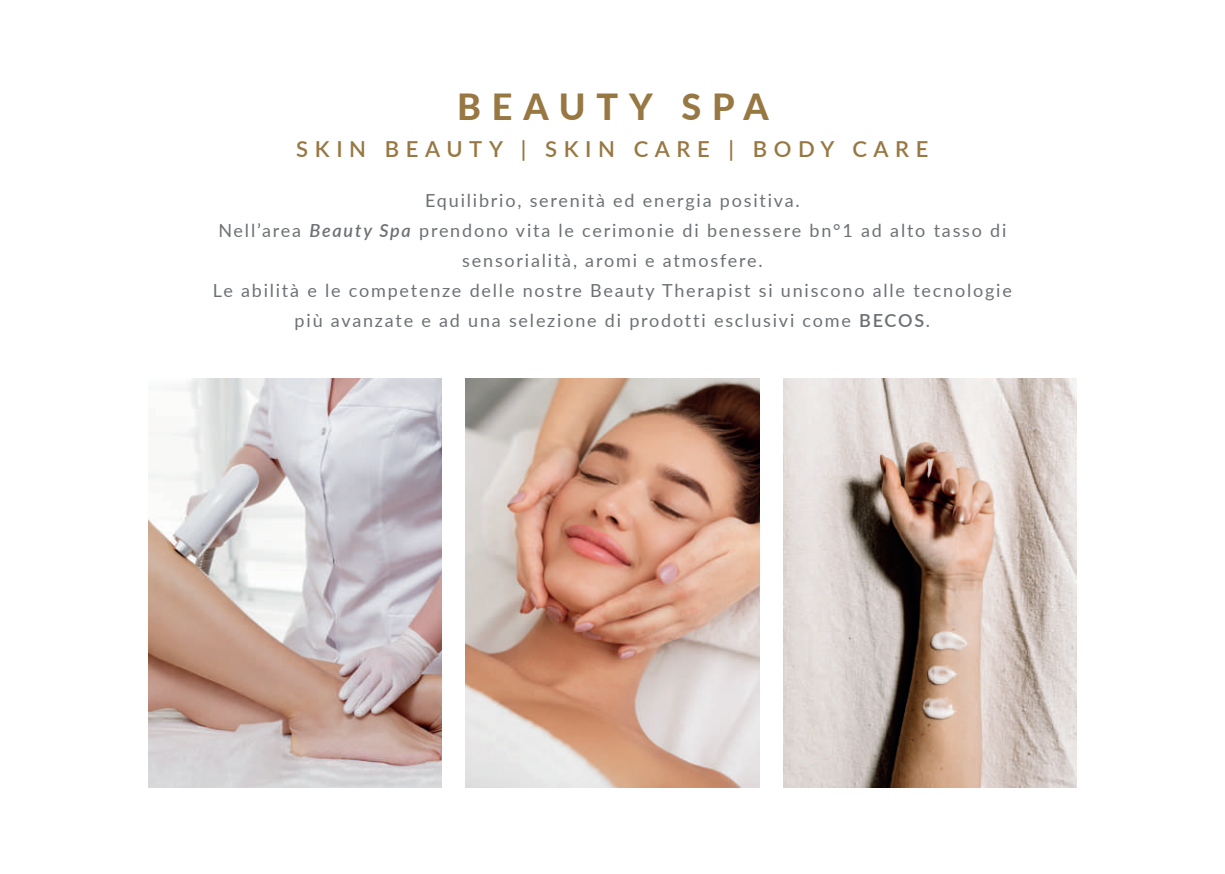
<style>
.page{position:relative;width:1225px;height:874px;background:#fff}
.page>*{position:absolute;margin:0;border:0;box-sizing:border-box;transform-origin:0 0}
.t1{font:800 36px "Lato";letter-spacing:.3em;color:#977742}
.t2{font:600 22px "Lato";letter-spacing:.3em;color:#977742}
.t3{font:18px/30px "Lato";letter-spacing:.1em;color:#6d7175;text-align:center}
.s1{font-weight:600;font-style:italic}
.s2{font-weight:600}
</style>
<div class="page">
<img style="left:783px;top:378px;width:293px;height:409px">
<img style="left:466px;top:378px;width:293px;height:409px">
<img style="left:148px;top:378px;width:293px;height:409px">
<h1 class="t1" style="left:457px;top:80px;width:313px">BEAUTY SPA</h1>
<p class="t2" style="left:296px;top:133px;width:633px">SKIN BEAUTY | SKIN CARE | BODY CARE</p>
<p class="t3" style="left:213px;top:184px;width:800px">Equilibrio, serenità ed energia positiva.<br>Nell’area <span class="s1">Beauty Spa</span> prendono vita le cerimonie di benessere bn°1 ad alto tasso di sensorialità, aromi e atmosfere.<br>Le abilità e le competenze delle nostre Beauty Therapist si uniscono alle tecnologie più avanzate e ad una selezione di prodotti esclusivi come <span class="s2">BECOS</span>.</p>
</div>
